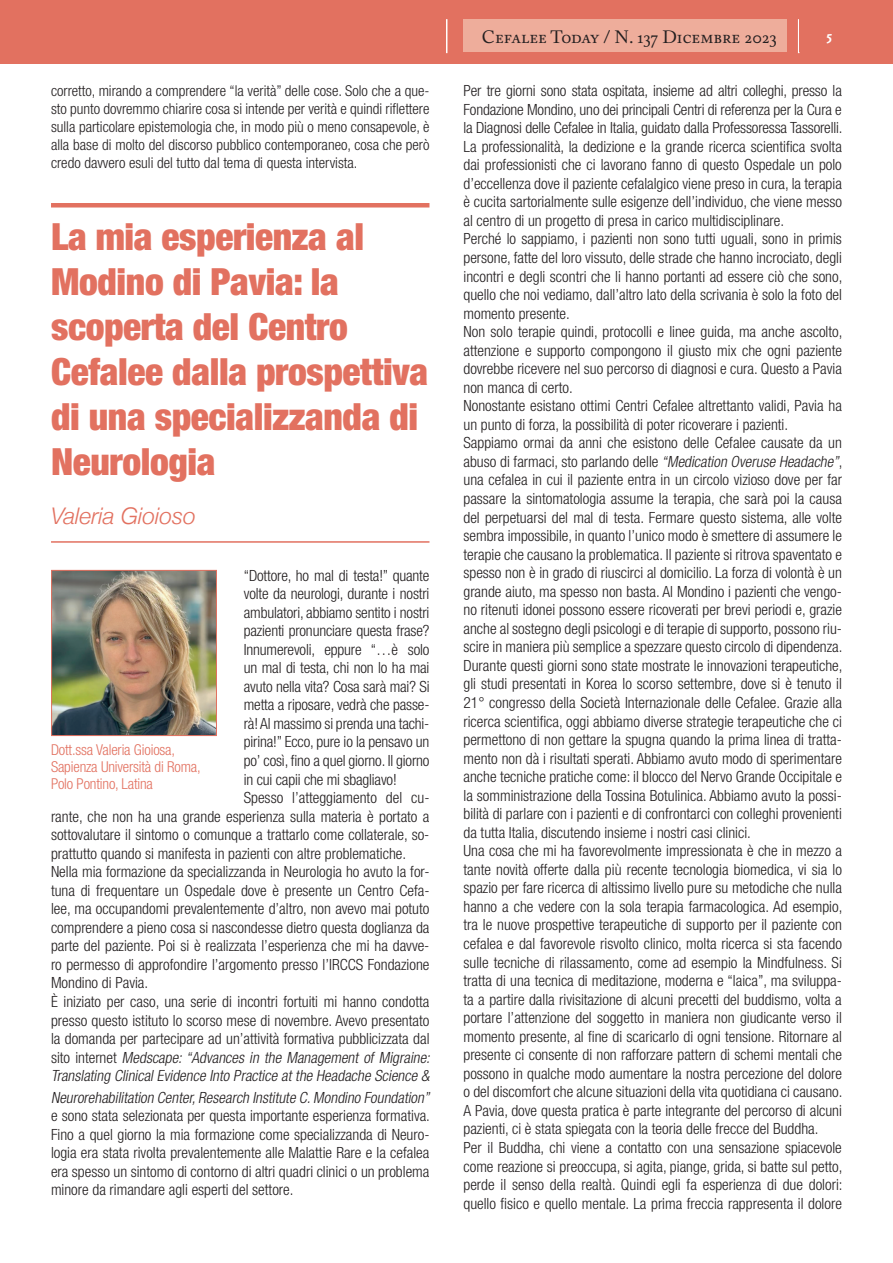
<style>
.page{position:relative;width:893px;height:1263px;background:#fff}
.page>*{position:absolute;margin:0;border:0;box-sizing:border-box;transform-origin:0 0}
.t1{font:900 condensed 37.5px/45px "Helvetica Neue LT Std";letter-spacing:-.01em;color:#e27160}
.t2{font:italic 300 22.95px "Helvetica Neue";color:#e27160}
.t3{font:18px "Mattioli 1885 Regular SC";color:#231f20}
.t4{font:300 condensed 15.45px/18.6px "Helvetica Neue LT Std";color:#231f20;text-align:justify}
.t5{font:italic 300 condensed 15.45px "Helvetica Neue LT Std";color:#231f20}
.t6{font:300 condensed 15px/18px "Helvetica Neue LT Std";color:#231f20;text-align:justify}
.t7{font:300 condensed 15px/17.4px "Helvetica Neue LT Std";letter-spacing:-.01em;color:#e27160}
.t8{font:15px "Csuni 1885 Bold SC";color:#fff}
.s1{font-style:normal}
.s2{font-style:italic}
</style>
<div class="page">
<div style="left:0;top:0;width:893px;height:64px;background:#e27160"></div>
<hr style="left:446px;top:19px;width:1px;height:34px;background:#fff">
<hr style="left:798px;top:19px;width:1px;height:34px;background:#fff">
<div style="left:463px;top:20px;width:324px;height:32px;background:#eead9b"></div>
<hr style="left:51px;top:203px;width:378px;height:4px;background:#e27160">
<hr style="left:51px;top:541px;width:378px;height:2px;background:#e27160">
<img style="left:53px;top:572px;width:162px;height:162px">
<div style="left:51px;top:570px;width:166px;height:166px;border:1px solid #e27160"></div>
<p class="t6" style="left:51px;top:81px;width:380px">corretto, mirando a comprendere “la verità” delle cose. Solo che a que&shy;sto punto dovremmo chiarire cosa si intende per verità e quindi riflettere sulla particolare epistemologia che, in modo più o meno consapevole, è alla base di molto del discorso pubblico contemporaneo, cosa che però credo davvero esuli del tutto dal tema di questa intervista.</p>
<h1 class="t1" style="left:51px;top:214px;width:379px">La mia esperienza al<br>Modino di Pavia: la scoperta del Centro<br>Cefalee dalla prospettiva di una specializzanda di<br>Neurologia</h1>
<h2 class="t2" style="left:51px;top:502px;width:146px">Valeria Gioioso</h2>
<p class="t4" style="left:244px;top:566px;width:187px">“Dottore, ho mal di testa!” quante</p>
<p class="t4" style="left:244px;top:584px;width:187px">volte da neurologi, durante i nostri</p>
<p class="t4" style="left:244px;top:603px;width:187px">ambulatori, abbiamo sentito i nostri</p>
<p class="t4" style="left:244px;top:621px;width:187px">pazienti pronunciare questa frase?</p>
<p class="t4" style="left:244px;top:640px;width:187px">Innumerevoli, eppure “…è solo</p>
<p class="t4" style="left:244px;top:658px;width:187px">un mal di testa, chi non lo ha mai</p>
<p class="t4" style="left:244px;top:677px;width:187px">avuto nella vita? Cosa sarà mai? Si</p>
<p class="t4" style="left:244px;top:695px;width:187px">metta a riposare, vedrà che passe-</p>
<p class="t4" style="left:244px;top:714px;width:187px">rà! Al massimo si prenda una tachi-</p>
<p class="t4" style="left:244px;top:732px;width:187px">pirina!” Ecco, pure io la pensavo un</p>
<p class="t4" style="left:244px;top:751px;width:187px">po’ così, fino a quel giorno. Il giorno</p>
<p class="t4" style="left:244px;top:770px;width:154px">in cui capii che mi sbagliavo!</p>
<p class="t4" style="left:244px;top:788px;width:187px">Spesso l’atteggiamento del cu-</p>
<p class="t4" style="left:51px;top:807px;width:380px">rante, che non ha una grande esperienza sulla materia è portato a</p>
<p class="t4" style="left:51px;top:825px;width:380px">sottovalutare il sintomo o comunque a trattarlo come collaterale, so-</p>
<p class="t4" style="left:51px;top:844px;width:357px">prattutto quando si manifesta in pazienti con altre problematiche.</p>
<p class="t4" style="left:51px;top:862px;width:380px">Nella mia formazione da specializzanda in Neurologia ho avuto la for-</p>
<p class="t4" style="left:51px;top:881px;width:380px">tuna di frequentare un Ospedale dove è presente un Centro Cefa-</p>
<p class="t4" style="left:51px;top:899px;width:380px">lee, ma occupandomi prevalentemente d’altro, non avevo mai potuto</p>
<p class="t4" style="left:51px;top:918px;width:380px">comprendere a pieno cosa si nascondesse dietro questa doglianza da</p>
<p class="t4" style="left:51px;top:936px;width:380px">parte del paziente. Poi si è realizzata l’esperienza che mi ha davve-</p>
<p class="t4" style="left:51px;top:955px;width:380px">ro permesso di approfondire l’argomento presso l’IRCCS Fondazione</p>
<p class="t4" style="left:51px;top:973px;width:99px">Mondino di Pavia.</p>
<p class="t4" style="left:51px;top:992px;width:380px">È iniziato per caso, una serie di incontri fortuiti mi hanno condotta</p>
<p class="t4" style="left:51px;top:1011px;width:380px">presso questo istituto lo scorso mese di novembre. Avevo presentato</p>
<p class="t4" style="left:51px;top:1029px;width:380px">la domanda per partecipare ad un’attività formativa pubblicizzata dal</p>
<p class="t5" style="left:51px;top:1048px;width:384px"><span class="s1">s i t o i n t e r n e t</span> Medscape:“Advances in the Management of Migraine:</p>
<p class="t5" style="left:51px;top:1067px;width:383px">Translating ClinicalEvidence Into Practice atthe Headache Science &amp;</p>
<p class="t5" style="left:51px;top:1088px;width:383px">Neurorehabilitation Center,Research Institute C.Mondino Foundation”</p>
<p class="t4" style="left:51px;top:1106px;width:380px">e sono stata selezionata per questa importante esperienza formativa.<br>Fino a quel giorno la mia formazione come specializzanda di Neuro&shy;logia era stata rivolta prevalentemente alle Malattie Rare e la cefalea era spesso un sintomo di contorno di altri quadri clinici o un problema minore da rimandare agli esperti del settore.</p>
<p class="t7" style="left:51px;top:740px;width:151px">Dott.ssa Valeria Gioiosa,<br>Sapienza Università di Roma,<br>Polo Pontino, Latina</p>
<p class="t3" style="left:482px;top:26px;width:296px">Cefalee Today / N. 137 Dicembre 2023</p>
<p class="t8" style="left:826px;top:28px;width:9px">5</p>
<p class="t4" style="left:463px;top:81px;width:381px;text-align:left">Per tre giorni sono stata ospitata, insieme ad altri colleghi, presso la Fondazione Mondino, uno dei principali Centri di referenza per la Cura e la Diagnosi delle Cefalee in Italia, guidato dalla Professoressa Tassorelli.<br>La professionalità, la dedizione e la grande ricerca scientifica svolta dai professionisti che ci lavorano fanno di questo Ospedale un polo d’eccellenza dove il paziente cefalalgico viene preso in cura, la terapia è cucita sartorialmente sulle esigenze dell’individuo, che viene messo al centro di un progetto di presa in carico multidisciplinare.<br>Perché lo sappiamo, i pazienti non sono tutti uguali, sono in primis persone, fatte del loro vissuto, delle strade che hanno incrociato, degli incontri e degli scontri che li hanno portanti ad essere ciò che sono, quello che noi vediamo, dall’altro lato della scrivania è solo la foto del momento presente.<br>Non solo terapie quindi, protocolli e linee guida, ma anche ascolto, attenzione e supporto compongono il giusto mix che ogni paziente dovrebbe ricevere nel suo percorso di diagnosi e cura. Questo a Pavia non manca di certo.<br>Nonostante esistano ottimi Centri Cefalee altrettanto validi, Pavia ha un punto di forza, la possibilità di poter ricoverare i pazienti.<br>Sappiamo ormai da anni che esistono delle Cefalee causate da un abuso di farmaci, sto parlando delle <span class="s2">“Medication Overuse Headache”</span>, una cefalea in cui il paziente entra in un circolo vizioso dove per far passare la sintomatologia assume la terapia, che sarà poi la causa del perpetuarsi del mal di testa. Fermare questo sistema, alle volte sembra impossibile, in quanto l’unico modo è smettere di assumere le terapie che causano la problematica. Il paziente si ritrova spaventato e spesso non è in grado di riuscirci al domicilio. La forza di volontà è un grande aiuto, ma spesso non basta. Al Mondino i pazienti che vengo&shy;no ritenuti idonei possono essere ricoverati per brevi periodi e, grazie anche al sostegno degli psicologi e di terapie di supporto, possono riu&shy;scire in maniera più semplice a spezzare questo circolo di dipendenza.<br>Durante questi giorni sono state mostrate le innovazioni terapeutiche, gli studi presentati in Korea lo scorso settembre, dove si è tenuto il 21° congresso della Società Internazionale delle Cefalee. Grazie alla ricerca scientifica, oggi abbiamo diverse strategie terapeutiche che ci permettono di non gettare la spugna quando la prima linea di tratta&shy;mento non dà i risultati sperati. Abbiamo avuto modo di sperimentare anche tecniche pratiche come: il blocco del Nervo Grande Occipitale e la somministrazione della Tossina Botulinica. Abbiamo avuto la possi&shy;bilità di parlare con i pazienti e di confrontarci con colleghi provenienti da tutta Italia, discutendo insieme i nostri casi clinici.<br>Una cosa che mi ha favorevolmente impressionata è che in mezzo a tante novità offerte dalla più recente tecnologia biomedica, vi sia lo spazio per fare ricerca di altissimo livello pure su metodiche che nulla hanno a che vedere con la sola terapia farmacologica. Ad esempio, tra le nuove prospettive terapeutiche di supporto per il paziente con cefalea e dal favorevole risvolto clinico, molta ricerca si sta facendo sulle tecniche di rilassamento, come ad esempio la Mindfulness. Si tratta di una tecnica di meditazione, moderna e “laica”, ma sviluppa&shy;ta a partire dalla rivisitazione di alcuni precetti del buddismo, volta a portare l’attenzione del soggetto in maniera non giudicante verso il momento presente, al fine di scaricarlo di ogni tensione. Ritornare al presente ci consente di non rafforzare pattern di schemi mentali che possono in qualche modo aumentare la nostra percezione del dolore o del discomfort che alcune situazioni della vita quotidiana ci causano.<br>A Pavia, dove questa pratica è parte integrante del percorso di alcuni pazienti, ci è stata spiegata con la teoria delle frecce del Buddha.<br>Per il Buddha, chi viene a contatto con una sensazione spiacevole come reazione si preoccupa, si agita, piange, grida, si batte sul petto, perde il senso della realtà. Quindi egli fa esperienza di due dolori: quello fisico e quello mentale. La prima freccia rappresenta il dolore</p>
</div>
